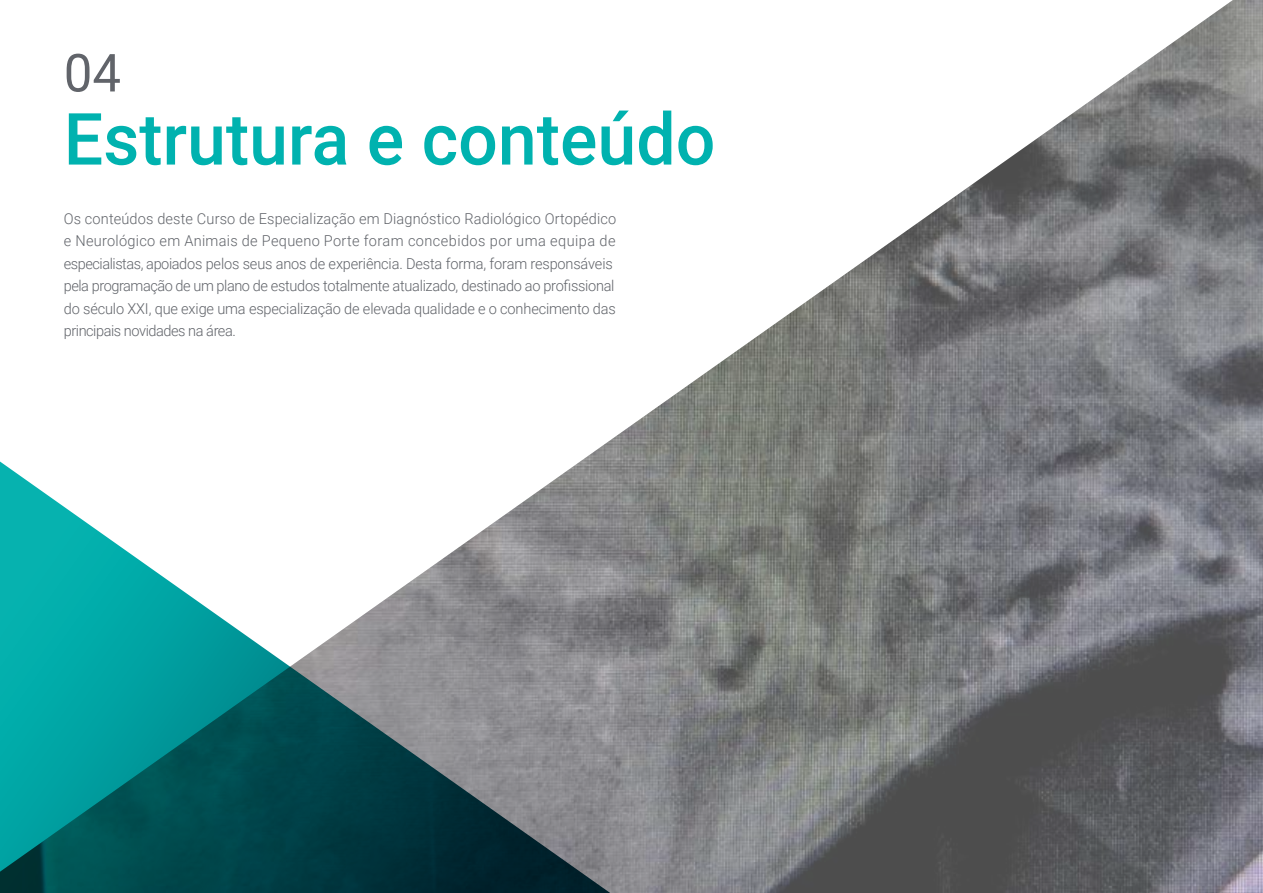
<style>
.page{position:relative;width:1263px;height:893px;background:#fff}
.page>*{position:absolute;margin:0;border:0;box-sizing:border-box;transform-origin:0 0}
.t1{font:500 72px "Roboto";color:#00b2af}
.t2{font:52.5px "Roboto";color:#61646a}
.t3{font:300 15px/22.5px "Roboto";letter-spacing:-.01em;color:#61646a}
</style>
<div class="page">
<img style="left:602px;top:0;width:661px;height:893px">
<svg style="left:0;top:446px;width:640px;height:447px"></svg>
<h2 class="t2" style="left:64px;top:36px;width:59px">04</h2>
<h1 class="t1" style="left:64px;top:89px;width:653px">Estrutura e conteúdo</h1>
<p class="t3" style="left:64px;top:207px;width:554px">Os conteúdos deste Curso de Especialização em Diagnóstico Radiológico Ortopédico e Neurológico em Animais de Pequeno Porte foram concebidos por uma equipa de especialistas, apoiados pelos seus anos de experiência. Desta forma, foram responsáveis pela programação de um plano de estudos totalmente atualizado, destinado ao profissional do século XXI, que exige uma especialização de elevada qualidade e o conhecimento das principais novidades na área.</p>
</div>
